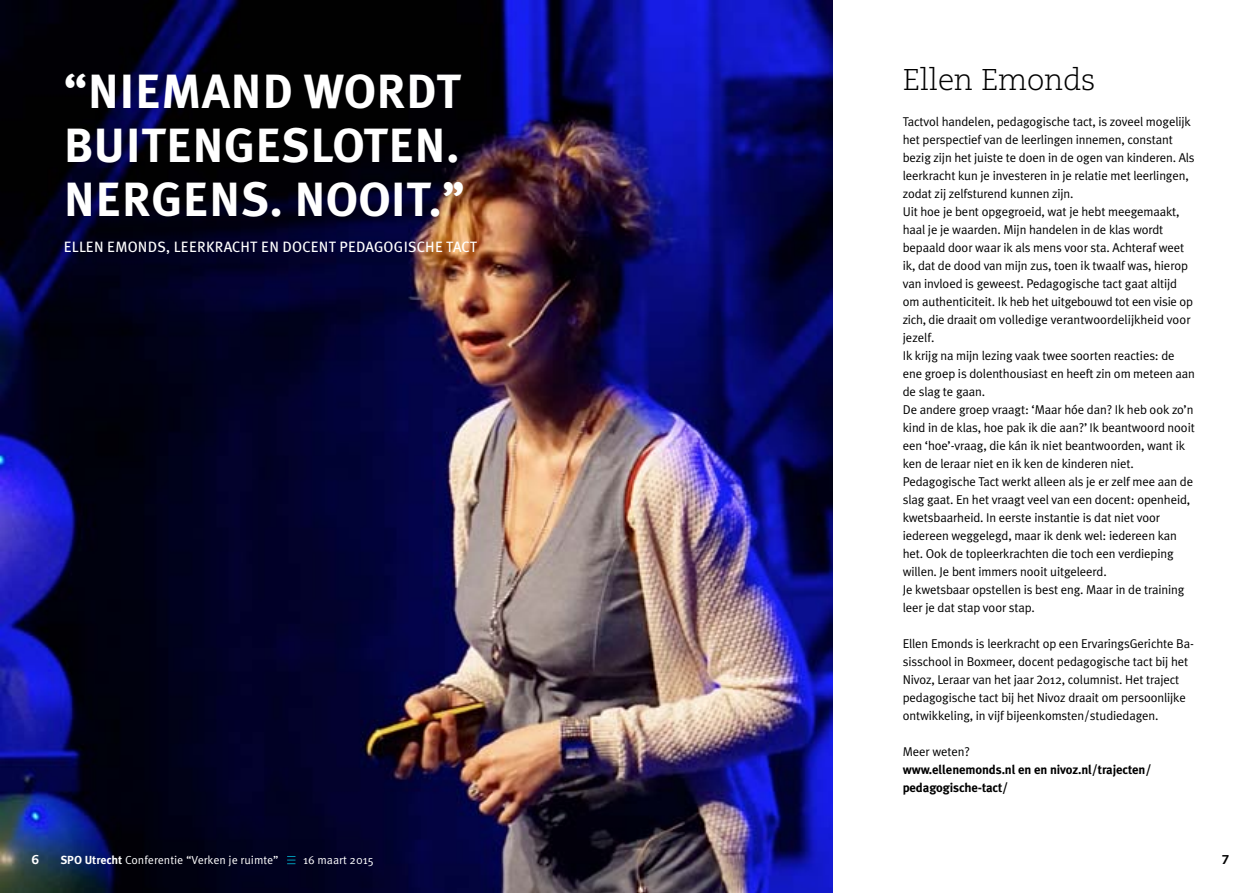
<style>
.page{position:relative;width:1259px;height:893px;background:#fff}
.page>*{position:absolute;margin:0;border:0;box-sizing:border-box;transform-origin:0 0}
.t1{font:700 48px/54px "Meta Plus";letter-spacing:.01em;color:#fff}
.t2{font:300 30px "Caecilia";letter-spacing:-.01em;color:#000}
.t3{font:15px "Meta Plus";letter-spacing:.01em;color:#fff}
.t4{font:12.75px/18px "Meta Plus Normal";letter-spacing:-.01em;color:#000}
.t5{font:700 12.75px/18px "Meta Plus";letter-spacing:-.01em;color:#000}
.t6{font:800 12.75px "Caecilia";color:#000}
.t7{font:800 12.75px "Caecilia";color:#fff}
.t8{font:11.7px "Meta OT";color:#fff}
.s1{font-weight:700}
.s2{font-family:"Meta Plus Normal Caps"}
</style>
<div class="page">
<img style="left:0;top:0;width:832px;height:893px">
<svg style="left:287px;top:856px;width:8px;height:8px"></svg>
<h1 class="t1" style="left:64px;top:64px;width:403px">“NIEMAND WORDT<br>BUITENGESLOTEN.<br>NERGENS. NOOIT.’’</h1>
<p class="t3" style="left:64px;top:238px;width:415px">ELLEN EMONDS, LEERKRACHT EN DOCENT PEDAGOGISCHE TACT</p>
<p class="t7" style="left:31px;top:851px;width:9px">6</p>
<p class="t8" style="left:60px;top:853px;width:220px"><span class="s1">SPO Utrecht</span> Conferentie “Verken je ruimte”</p>
<p class="t8" style="left:303px;top:853px;width:72px">16 maart 2015</p>
<h2 class="t2" style="left:902px;top:63px;width:194px">Ellen Emonds</h2>
<p class="t4" style="left:902px;top:112px;width:294px">Tactvol handelen, pedagogische tact, is zoveel mogelijk het perspectief van de leerlingen innemen, constant bezig zijn het juiste te doen in de ogen van kinderen. Als leerkracht kun je investeren in je relatie met leerlingen, zodat zij zelfsturend kunnen zijn.<br>Uit hoe je bent opgegroeid, wat je hebt meegemaakt, haal je je waarden. Mijn handelen in de klas wordt bepaald door waar ik als mens voor sta. Achteraf weet ik, dat de dood van mijn zus, toen ik twaalf was, hierop van invloed is geweest. Pedagogische tact gaat altijd om authenticiteit. Ik heb het uitgebouwd tot een visie op zich, die draait om volledige verantwoordelijkheid voor jezelf.<br>Ik krijg na mijn lezing vaak twee soorten reacties: de ene groep is dolenthousiast en heeft zin om meteen aan de slag te gaan.<br>De andere groep vraagt: ‘Maar hóe dan? Ik heb ook zo’n kind in de klas, hoe pak ik die aan?’ Ik beantwoord nooit een ‘hoe’-vraag, die kán ik niet beantwoorden, want ik ken de leraar niet en ik ken de kinderen niet.<br>Pedagogische Tact werkt alleen als je er zelf mee aan de slag gaat. En het vraagt veel van een docent: openheid, kwetsbaarheid. In eerste instantie is dat niet voor iedereen weggelegd, maar ik denk wel: iedereen kan het. Ook de topleerkrachten die toch een verdieping willen. Je bent immers nooit uitgeleerd.<br>Je kwetsbaar opstellen is best eng. Maar in de training leer je dat stap voor stap.</p>
<p class="t4" style="left:902px;top:635px;width:293px">Ellen Emonds is leerkracht op een ErvaringsGerichte Ba&shy;sisschool in Boxmeer, docent pedagogische tact bij het Nivoz, Leraar van het jaar <span class="s2">2</span>012, columnist. Het traject pedagogische tact bij het Nivoz draait om persoonlijke ontwikkeling, in vijf bijeenkomsten/studiedagen.</p>
<p class="t4" style="left:902px;top:743px;width:69px">Meer weten?</p>
<p class="t5" style="left:902px;top:761px;width:250px">www.ellenemonds.nl en en nivoz.nl/trajecten/ pedagogische-tact/</p>
<p class="t6" style="left:1221px;top:852px;width:9px">7</p>
</div>
